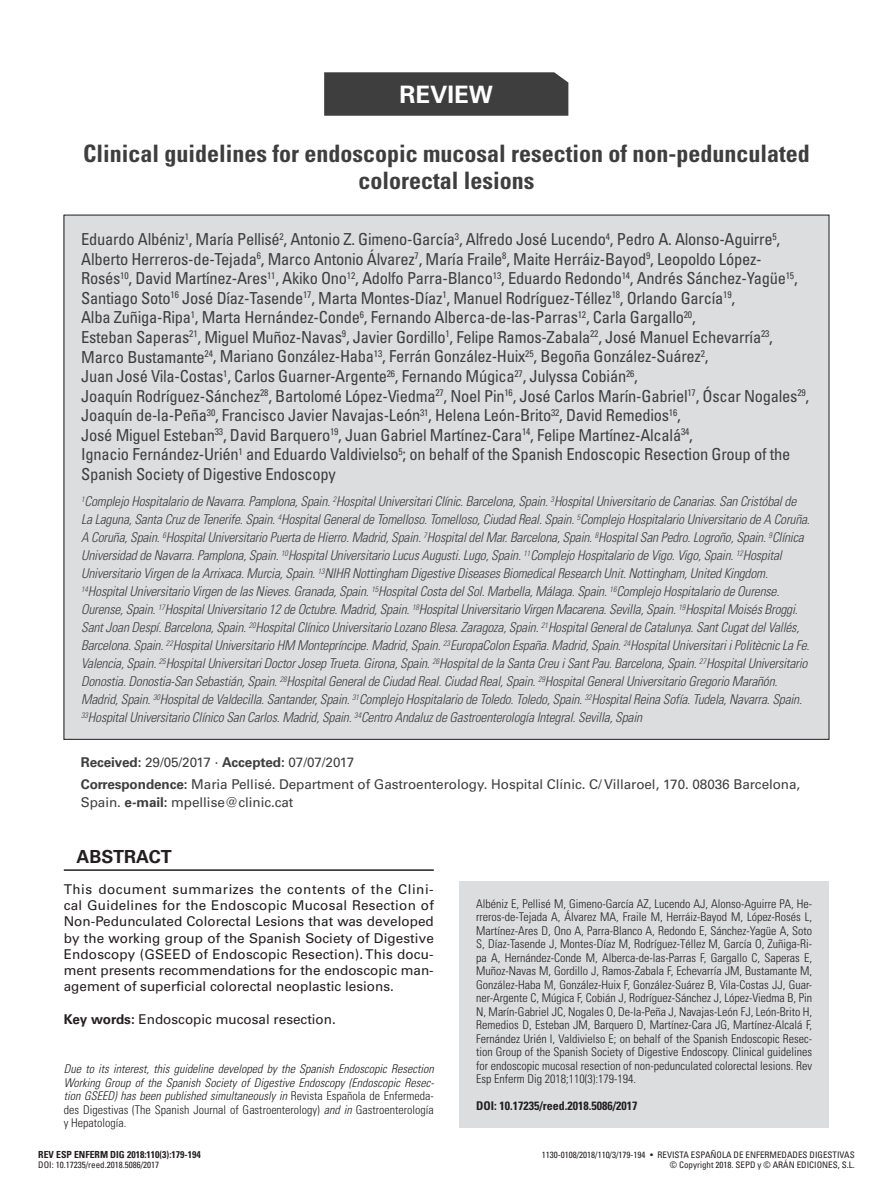
<style>
.page{position:relative;width:893px;height:1191px;background:#fff}
.page>*{position:absolute;margin:0;border:0;box-sizing:border-box;transform-origin:0 0}
.t1{font:700 condensed 24px/27px "Univers";color:#3e3e3f;text-align:center}
.t2{font:700 24px "Univers";color:#fff}
.t3{font:700 18px "Univers";color:#231f20}
.t4{font:condensed 16.5px/19.5px "Univers";letter-spacing:-.015em;color:#3e3e3f}
.t5{font:italic 300 condensed 13.5px/18px "Univers";letter-spacing:-.015em;color:#3e3e3f}
.t6{font:13.5px/16.2px "Univers";color:#231f20;text-align:justify}
.t7{font:13.5px/22.2px "Univers";letter-spacing:-.005em;color:#3e3e3f}
.t8{font:300 condensed 12px/13.5px "Univers";color:#231f20;text-align:justify}
.t9{font:italic 300 condensed 12px/13.5px "Univers";color:#231f20;text-align:justify}
.t10{font:700 condensed 12px "Univers";color:#231f20}
.t11{font:700 condensed 9.75px "Univers";color:#231f20}
.t12{font:condensed 9px/10.4px "Univers";color:#231f20;text-align:right}
.s1{font-weight:700}
.s2{font-style:normal}
</style>
<div class="page">
<div style="left:324px;top:72px;width:244px;height:44px;background:#3e3e3f"></div>
<div style="left:64px;top:215px;width:765px;height:524px;background:#dcdddf"></div>
<div style="left:459px;top:881px;width:370px;height:246px;background:#dcdddf"></div>
<hr style="left:64px;top:869px;width:370px;height:2px;background:#231f20">
<h1 class="t2" style="left:400px;top:80px;width:95px">REVIEW</h1>
<h1 class="t1" style="left:83px;top:140px;width:728px">Clinical guidelines for endoscopic mucosal resection of non-pedunculated colorectal lesions</h1>
<p class="t4" style="left:81px;top:230px;width:730px">Eduardo Albéniz<sup>1</sup>, María Pellisé<sup>2</sup>, Antonio Z. Gimeno-García<sup>3</sup>, Alfredo José Lucendo<sup>4</sup>, Pedro A. Alonso-Aguirre<sup>5</sup>, Alberto Herreros-de-Tejada<sup>6</sup>, Marco Antonio Álvarez<sup>7</sup>, María Fraile<sup>8</sup>, Maite Herráiz-Bayod<sup>9</sup>, Leopoldo López-Rosés<sup>10</sup>, David Martínez-Ares<sup>11</sup>, Akiko Ono<sup>12</sup>, Adolfo Parra-Blanco<sup>13</sup>, Eduardo Redondo<sup>14</sup>, Andrés Sánchez-Yagüe<sup>15</sup>, Santiago Soto<sup>16</sup> José Díaz-Tasende<sup>17</sup>, Marta Montes-Díaz<sup>1</sup>, Manuel Rodríguez-Téllez<sup>18</sup>, Orlando García<sup>19</sup>,<br>Alba Zuñiga-Ripa<sup>1</sup>, Marta Hernández-Conde<sup>6</sup>, Fernando Alberca-de-las-Parras<sup>12</sup>, Carla Gargallo<sup>20</sup>,<br>Esteban Saperas<sup>21</sup>, Miguel Muñoz-Navas<sup>9</sup>, Javier Gordillo<sup>1</sup>, Felipe Ramos-Zabala<sup>22</sup>, José Manuel Echevarría<sup>23</sup>, Marco Bustamante<sup>24</sup>, Mariano González-Haba<sup>13</sup>, Ferrán González-Huix<sup>25</sup>, Begoña González-Suárez<sup>2</sup>,<br>Juan José Vila-Costas<sup>1</sup>, Carlos Guarner-Argente<sup>26</sup>, Fernando Múgica<sup>27</sup>, Julyssa Cobián<sup>26</sup>,<br>Joaquín Rodríguez-Sánchez<sup>28</sup>, Bartolomé López-Viedma<sup>27</sup>, Noel Pin<sup>16</sup>, José Carlos Marín-Gabriel<sup>17</sup>, Óscar Nogales<sup>29</sup>, Joaquín de-la-Peña<sup>30</sup>, Francisco Javier Navajas-León<sup>31</sup>, Helena León-Brito<sup>32</sup>, David Remedios<sup>16</sup>,<br>José Miguel Esteban<sup>33</sup>, David Barquero<sup>19</sup>, Juan Gabriel Martínez-Cara<sup>14</sup>, Felipe Martínez-Alcalá<sup>34</sup>,<br>Ignacio Fernández-Urién<sup>1</sup> and Eduardo Valdivielso<sup>5</sup>; on behalf of the Spanish Endoscopic Resection Group of the Spanish Society of Digestive Endoscopy</p>
<p class="t5" style="left:81px;top:492px;width:730px"><sup>1</sup>Complejo Hospitalario de Navarra. Pamplona, Spain. <sup>2</sup>Hospital Universitari Clínic. Barcelona, Spain. <sup>3</sup>Hospital Universitario de Canarias. San Cristóbal de La Laguna, Santa Cruz de Tenerife. Spain. <sup>4</sup>Hospital General de Tomelloso. Tomelloso, Ciudad Real. Spain. <sup>5</sup>Complejo Hospitalario Universitario de A Coruña.<br>A Coruña, Spain. <sup>6</sup>Hospital Universitario Puerta de Hierro. Madrid, Spain. <sup>7</sup>Hospital del Mar. Barcelona, Spain. <sup>8</sup>Hospital San Pedro. Logroño, Spain. <sup>9</sup>Clínica Universidad de Navarra. Pamplona, Spain. <sup>10</sup>Hospital Universitario Lucus Augusti. Lugo, Spain. <sup>11</sup>Complejo Hospitalario de Vigo. Vigo, Spain. <sup>12</sup>Hospital Universitario Virgen de la Arrixaca. Murcia, Spain. <sup>13</sup>NIHR Nottingham Digestive Diseases Biomedical Research Unit. Nottingham, United Kingdom.<br><sup>14</sup>Hospital Universitario Virgen de las Nieves. Granada, Spain. <sup>15</sup>Hospital Costa del Sol. Marbella, Málaga. Spain. <sup>16</sup>Complejo Hospitalario de Ourense.<br>Ourense, Spain. <sup>17</sup>Hospital Universitario 12 de Octubre. Madrid, Spain. <sup>18</sup>Hospital Universitario Virgen Macarena. Sevilla, Spain. <sup>19</sup>Hospital Moisés Broggi.<br>Sant Joan Despí. Barcelona, Spain. <sup>20</sup>Hospital Clínico Universitario Lozano Blesa. Zaragoza, Spain. <sup>21</sup>Hospital General de Catalunya. Sant Cugat del Vallés, Barcelona. Spain. <sup>22</sup>Hospital Universitario HM Montepríncipe. Madrid, Spain. <sup>23</sup>EuropaColon España. Madrid, Spain. <sup>24</sup>Hospital Universitari i Politècnic La Fe.<br>Valencia, Spain. <sup>25</sup>Hospital Universitari Doctor Josep Trueta. Girona, Spain. <sup>26</sup>Hospital de la Santa Creu i Sant Pau. Barcelona, Spain. <sup>27</sup>Hospital Universitario Donostia. Donostia-San Sebastián, Spain. <sup>28</sup>Hospital General de Ciudad Real. Ciudad Real, Spain. <sup>29</sup>Hospital General Universitario Gregorio Marañón.<br>Madrid, Spain. <sup>30</sup>Hospital de Valdecilla. Santander, Spain. <sup>31</sup>Complejo Hospitalario de Toledo. Toledo, Spain. <sup>32</sup>Hospital Reina Sofía. Tudela, Navarra. Spain.<br><sup>33</sup>Hospital Universitario Clínico San Carlos. Madrid, Spain. <sup>34</sup>Centro Andaluz de Gastroenterología Integral. Sevilla, Spain</p>
<p class="t7" style="left:81px;top:751px;width:721px"><span class="s1">Received:</span> 29/05/2017 · <span class="s1">Accepted:</span> 07/07/2017<br><span class="s1">Correspondence:</span> Maria Pellisé. Department of Gastroenterology. Hospital Clínic. C/ Villaroel, 170. 08036 Barcelona,</p>
<p class="t7" style="left:81px;top:791px;width:214px">Spain. <span class="s1">e-mail:</span> mpellise@clinic.cat</p>
<h2 class="t3" style="left:77px;top:846px;width:97px">ABSTRACT</h2>
<p class="t6" style="left:64px;top:881px;width:372px">This document summarizes the contents of the Clini&shy;cal Guidelines for the Endoscopic Mucosal Resection of Non-Pedunculated Colorectal Lesions that was developed by the working group of the Spanish Society of Digestive Endoscopy (GSEED of Endoscopic Resection). This docu&shy;ment presents recommendations for the endoscopic man&shy;agement of superficial colorectal neoplastic lesions.</p>
<p class="t6" style="left:64px;top:1011px;width:274px"><span class="s1">Key words:</span> Endoscopic mucosal resection.</p>
<p class="t9" style="left:64px;top:1062px;width:372px">Due to its interest, this guideline developed by the Spanish Endoscopic Resection Working Group of the Spanish Society of Digestive Endoscopy (Endoscopic Resec&shy;tion GSEED) has been published simultaneously in <span class="s2">Revista Española de Enfermeda&shy;des Digestivas (The Spanish Journal of Gastroenterology)</span> and in <span class="s2">Gastroenterología y Hepatología.</span></p>
<p class="t11" style="left:38px;top:1148px;width:164px">REV ESP ENFERM DIG 2018:110(3):179-194</p>
<p class="t12" style="left:38px;top:1159px;width:122px">DOI: 10.17235/reed.2018.5086/2017</p>
<p class="t8" style="left:476px;top:896px;width:337px">Albéniz E, Pellisé M, Gimeno-García AZ, Lucendo AJ, Alonso-Aguirre PA, He&shy;rreros-de-Tejada A, Álvarez MA, Fraile M, Herráiz-Bayod M, López-Rosés L, Martínez-Ares D, Ono A, Parra-Blanco A, Redondo E, Sánchez-Yagüe A, Soto S, Díaz-Tasende J, Montes-Díaz M, Rodríguez-Téllez M, García O, Zuñiga-Ri&shy;pa A, Hernández-Conde M, Alberca-de-las-Parras F, Gargallo C, Saperas E, Muñoz-Navas M, Gordillo J, Ramos-Zabala F, Echevarría JM, Bustamante M, González-Haba M, González-Huix F, González-Suárez B, Vila-Costas JJ, Guar&shy;ner-Argente C, Múgica F, Cobián J, Rodríguez-Sánchez J, López-Viedma B, Pin N, Marín-Gabriel JC, Nogales O, De-la-Peña J, Navajas-León FJ, León-Brito H, Remedios D, Esteban JM, Barquero D, Martínez-Cara JG, Martínez-Alcalá F, Fernández Urién I, Valdivielso E; on behalf of the Spanish Endoscopic Resec&shy;tion Group of the Spanish Society of Digestive Endoscopy. Clinical guidelines for endoscopic mucosal resection of non-pedunculated colorectal lesions. Rev Esp Enferm Dig 2018;110(3):179-194.</p>
<p class="t10" style="left:476px;top:1098px;width:163px">DOI: 10.17235/reed.2018.5086/2017</p>
<p class="t12" style="left:542px;top:1149px;width:314px">1130-0108/2018/110/3/179-194 • REVISTA ESPAÑOLA DE ENFERMEDADES DIGESTIVAS © Copyright 2018. SEPD y © ARÁN EDICIONES, S.L.</p>
</div>
